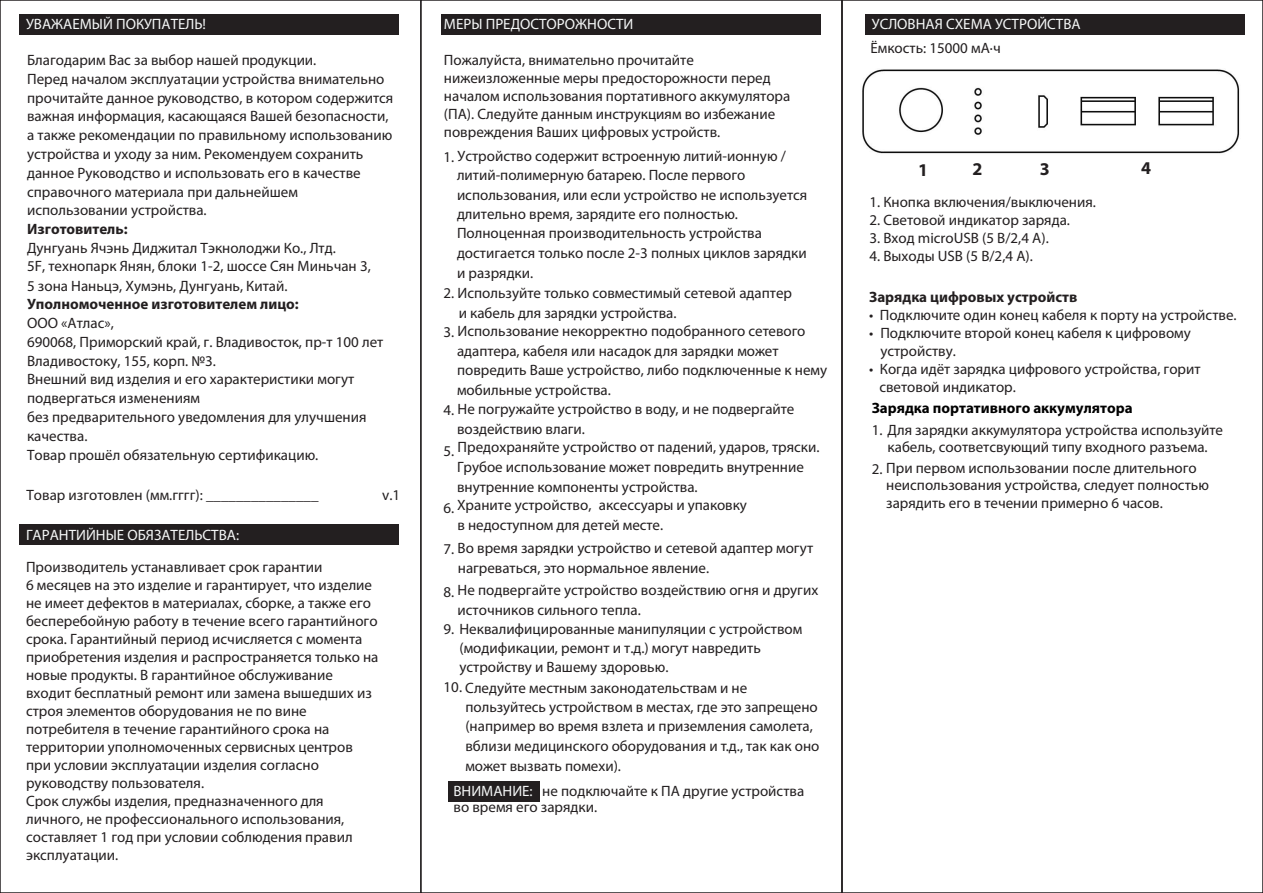
<style>
.page{position:relative;width:1263px;height:893px;background:#fff}
.page>*{position:absolute;margin:0;border:0;box-sizing:border-box;transform-origin:0 0}
.t1{font:700 18px "Myriad Pro";color:#231f20}
.t2{font:15px/18.8px "Myriad Pro";color:#231f20}
.t3{font:15px "Myriad Pro";color:#f6f8f8}
.t4{font:700 15px "Myriad Pro";color:#231f20}
.t5{font:700 15px "Myriad Pro";color:#000}
.s1{color:#f6f8f8}
</style>
<div class="page">
<div style="left:841px;top:0;width:422px;height:893px;border:2px solid #231f20"></div>
<div style="left:20px;top:14px;width:379px;height:21px;background:#231f20"></div>
<div style="left:20px;top:524px;width:379px;height:21px;background:#231f20"></div>
<div style="left:442px;top:14px;width:379px;height:21px;background:#231f20"></div>
<div style="left:866px;top:14px;width:379px;height:21px;background:#231f20"></div>
<div style="left:448px;top:781px;width:91px;height:21px;background:#231f20"></div>
<img style="left:862px;top:69px;width:378px;height:85px">
<p class="t3" style="left:26px;top:15px;width:182px">УВАЖАЕМЫЙ ПОКУПАТЕЛЬ!</p>
<p class="t2" style="left:27px;top:50px;width:368px">Благодарим Вас за выбор нашей продукции.<br>Перед началом эксплуатации устройства внимательно прочитайте данное руководство, в котором содержится важная информация, касающаяся Вашей безопасности, а также рекомендации по правильному использованию устройства и уходу за ним. Рекомендуем сохранить данное Руководство и использовать его в качестве справочного материала при дальнейшем использовании устройства.</p>
<p class="t4" style="left:27px;top:219px;width:102px">Изготовитель:</p>
<p class="t2" style="left:27px;top:238px;width:345px">Дунгуань Ячэнь Диджитал Тэкнолоджи Ко., Лтд.<br>5F, технопарк Янян, блоки 1-2, шоссе Сян Миньчан 3,<br>5 зона Наньцэ, Хумэнь, Дунгуань, Китай.</p>
<p class="t4" style="left:27px;top:294px;width:273px">Уполномоченное изготовителем лицо:</p>
<p class="t2" style="left:27px;top:313px;width:358px">ООО «Атлас»,<br>690068, Приморский край, г. Владивосток, пр-т 100 лет Владивостоку, 155, корп. №3.<br>Внешний вид изделия и его характеристики могут подвергаться изменениям<br>без предварительного уведомления для улучшения качества.<br>Товар прошёл обязательную сертификацию.</p>
<p class="t2" style="left:27px;top:486px;width:293px">Товар изготовлен (мм.гггг): _______________</p>
<p class="t2" style="left:382px;top:486px;width:20px">v.1</p>
<p class="t3" style="left:26px;top:526px;width:215px">ГАРАНТИЙНЫЕ ОБЯЗАТЕЛЬСТВА:</p>
<p class="t2" style="left:26px;top:558px;width:354px;line-height:18px">Производитель устанавливает срок гарантии<br>6 месяцев на это изделие и гарантирует, что изделие не имеет дефектов в материалах, сборке, а также его бесперебойную работу в течение всего гарантийного срока. Гарантийный период исчисляется с момента приобретения изделия и распространяется только на новые продукты. В гарантийное обслуживание входит бесплатный ремонт или замена вышедших из строя элементов оборудования не по вине потребителя в течение гарантийного срока на территории уполномоченных сервисных центров при условии эксплуатации изделия согласно руководству пользователя.<br>Срок службы изделия, предназначенного для личного, не профессионального использования, составляет 1 год при условии соблюдения правил эксплуатации.</p>
<p class="t3" style="left:444px;top:15px;width:191px">МЕРЫ ПРЕДОСТОРОЖНОСТИ</p>
<p class="t2" style="left:444px;top:51px;width:348px;line-height:17.9px">Пожалуйста, внимательно прочитайте нижеизложенные меры предосторожности перед началом использования портативного аккумулятора (ПА). Следуйте данным инструкциям во избежание повреждения Ваших цифровых устройств.</p>
<p class="t2" style="left:457px;top:146px;width:352px;line-height:19.5px;text-indent:-13px">1. Устройство содержит встроенную литий-ионную / литий-полимерную батарею. После первого использования, или если устройство не используется длительно время, зарядите его полностью.<br>Полноценная производительность устройства достигается только после 2-3 полных циклов зарядки и разрядки.</p>
<p class="t2" style="left:459px;top:283px;width:335px;line-height:19.5px;text-indent:-15px">2. Используйте только совместимый сетевой адаптер и кабель для зарядки устройства.</p>
<p class="t2" style="left:444px;top:322px;width:363px">3. Использование некорректно подобранного сетевого</p>
<p class="t2" style="left:457px;top:341px;width:372px;line-height:19.6px">адаптера, кабеля или насадок для зарядки может повредить Ваше устройство, либо подключенные к нему мобильные устройства.</p>
<p class="t2" style="left:457px;top:419px;width:364px;line-height:19.4px">воздействию влаги.<br>Предохраняйте устройство от падений, ударов, тряски.<br>Грубое использование может повредить внутренние внутренние компоненты устройства.<br>Храните устройство, аксессуары и упаковку<br>в недоступном для детей месте.</p>
<p class="t2" style="left:444px;top:399px;width:352px">4. Не погружайте устройство в воду, и не подвергайте</p>
<p class="t2" style="left:444px;top:441px;width:12px">5.</p>
<p class="t2" style="left:444px;top:498px;width:12px">6.</p>
<p class="t2" style="left:444px;top:539px;width:371px">7. Во время зарядки устройство и сетевой адаптер могут</p>
<p class="t2" style="left:458px;top:558px;width:253px">нагреваться, это нормальное явление.</p>
<p class="t2" style="left:458px;top:580px;width:362px;line-height:19.5px">Не подвергайте устройство воздействию огня и других источников сильного тепла.</p>
<p class="t2" style="left:444px;top:582px;width:12px">8.</p>
<p class="t2" style="left:444px;top:619px;width:360px">9. Неквалифицированные манипуляции с устройством</p>
<p class="t2" style="left:459px;top:638px;width:303px;line-height:19.5px">(модификации, ремонт и т.д.) могут навредить устройству и Вашему здоровью.</p>
<p class="t2" style="left:465px;top:697px;width:356px;line-height:19.5px">пользуйтесь устройством в местах, где это запрещено (например во время взлета и приземления самолета, вблизи медицинского оборудования и т.д., так как оно может вызвать помехи).</p>
<p class="t2" style="left:444px;top:678px;width:305px">10. Следуйте местным законодательствам и не</p>
<p class="t2" style="left:453px;top:782px;width:352px;line-height:16.8px"><span class="s1">ВНИМАНИЕ:</span> не подключайте к ПА другие устройства во время его зарядки.</p>
<p class="t3" style="left:872px;top:15px;width:210px">УСЛОВНАЯ СХЕМА УСТРОЙСТВА</p>
<p class="t2" style="left:870px;top:38px;width:132px">Ёмкость: 15000 мА·ч</p>
<p class="t1" style="left:918px;top:158px;width:11px">1</p>
<p class="t1" style="left:972px;top:157px;width:11px">2</p>
<p class="t1" style="left:1040px;top:157px;width:11px">3</p>
<p class="t2" style="left:869px;top:193px;width:228px">1. Кнопка включения/выключения.</p>
<p class="t2" style="left:869px;top:211px;width:202px">2. Световой индикатор заряда.</p>
<p class="t2" style="left:869px;top:229px;width:181px">3. Вход microUSB (5 В/2,4 А).</p>
<p class="t2" style="left:869px;top:247px;width:165px">4. Выходы USB (5 В/2,4 А).</p>
<p class="t1" style="left:1141px;top:156px;width:11px">4</p>
<p class="t4" style="left:869px;top:287px;width:210px">Зарядка цифровых устройств</p>
<p class="t2" style="left:869px;top:306px;width:369px">• Подключите один конец кабеля к порту на устройстве.</p>
<p class="t2" style="left:880px;top:324px;width:312px;line-height:17.4px;text-indent:-11px">• Подключите второй конец кабеля к цифровому устройству.</p>
<p class="t2" style="left:879px;top:360px;width:323px;line-height:17.4px;text-indent:-10px">• Когда идёт зарядка цифрового устройства, горит световой индикатор.</p>
<p class="t5" style="left:872px;top:398px;width:262px">Зарядка портативного аккумулятора</p>
<p class="t2" style="left:872px;top:421px;width:353px;line-height:17.1px;text-align:center">1. Для зарядки аккумулятора устройства используйте кабель, соответсвующий типу входного разъема.</p>
<p class="t2" style="left:886px;top:459px;width:324px;line-height:17.4px;text-indent:-14px">2. При первом использовании после длительного неиспользования устройства, следует полностью зарядить его в течении примерно 6 часов.</p>
</div>
